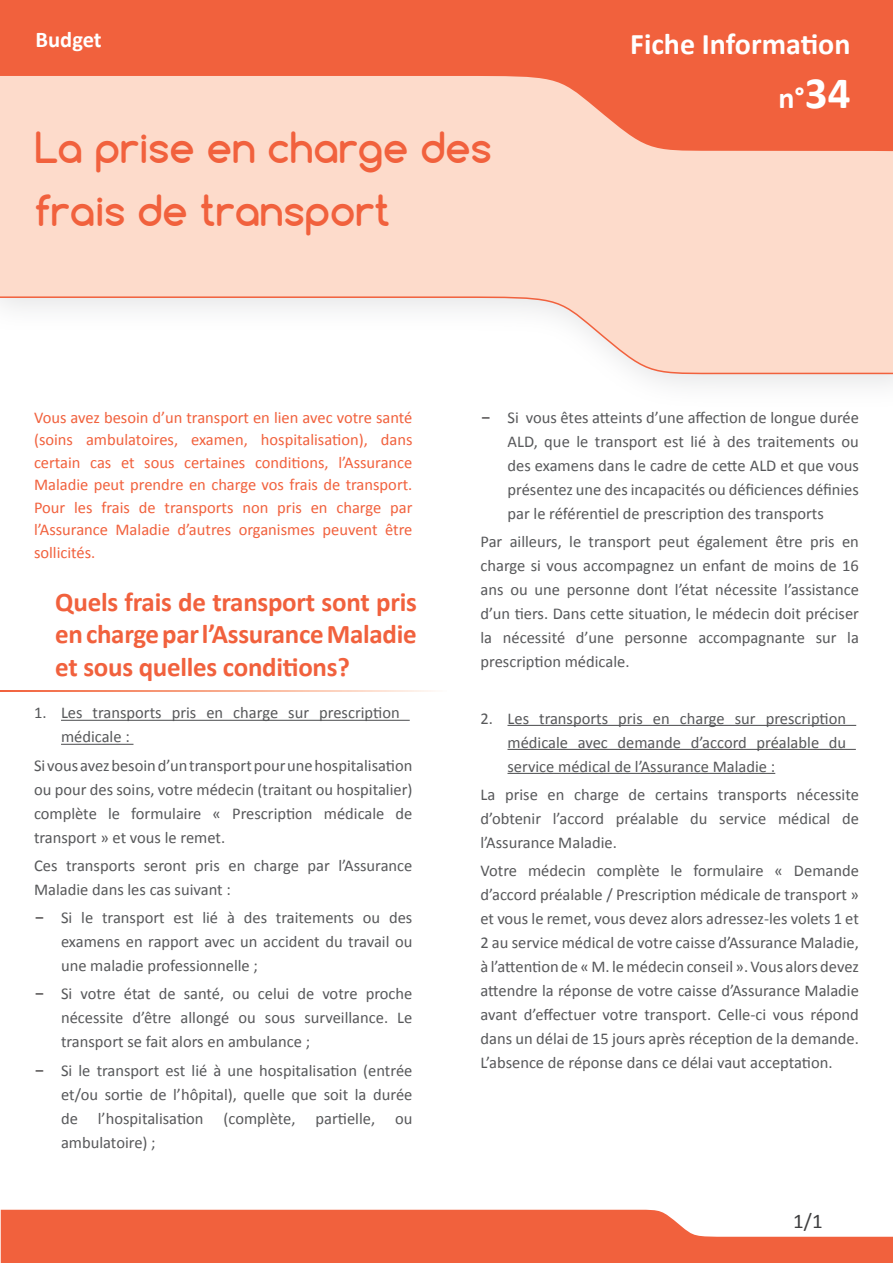
<style>
.page{position:relative;width:893px;height:1263px;background:#fff}
.page>*{position:absolute;margin:0;border:0;box-sizing:border-box;transform-origin:0 0}
.t1{font:700 40.5px/63px "Comfortaa";color:#f1613d}
.t2{font:700 30px "Calibri";color:#fff}
.t3{font:700 27px/32.4px "Calibri";letter-spacing:-.01em;color:#f1613d;text-align:justify}
.t4{font:700 22.5px "Calibri";color:#fff}
.t5{font:21px "Calibri";color:#3e3e3f}
.t6{font:16.5px/24px "Calibri";color:#57585a;text-align:justify}
.t7{font:16.5px/22.5px "Calibri";color:#f1613d;text-align:justify}
.s1{font-size:45px}
.s2{font-family:"Courier New";font-size:18px;color:#231f20}
</style>
<div class="page">
<svg style="left:0;top:0;width:893px;height:376px"></svg>
<svg style="left:0;top:1px;width:893px;height:150px;background:#f58a6c"></svg>
<svg style="left:1px;top:1210px;width:892px;height:53px;background:#f27454"></svg>
<hr style="left:61px;top:720px;width:349px;height:1px;background:#57585a">
<hr style="left:61px;top:744px;width:72px;height:1px;background:#57585a">
<svg style="left:0;top:690px;width:433px;height:2px"></svg>
<hr style="left:507px;top:725px;width:349px;height:1px;background:#57585a">
<hr style="left:507px;top:749px;width:349px;height:1px;background:#57585a">
<hr style="left:507px;top:773px;width:268px;height:1px;background:#57585a">
<h3 class="t4" style="left:36px;top:25px;width:68px">Budget</h3>
<p class="t1" style="left:35px;top:116px;width:459px">La prise en charge des frais de transport</p>
<p class="t2" style="left:630px;top:25px;width:222px">Fiche Information</p>
<p class="t2" style="left:778px;top:79px;width:73px">n°<span class="s1">34</span></p>
<p class="t7" style="left:34px;top:406px;width:380px">Vous avez besoin d’un transport en lien avec votre santé (soins ambulatoires, examen, hospitalisation), dans certain cas et sous certaines conditions, l’Assurance Maladie peut prendre en charge vos frais de transport.<br>Pour les frais de transports non pris en charge par l’Assurance Maladie d’autres organismes peuvent être sollicités.</p>
<p class="t3" style="left:55px;top:586px;width:363px">Quels frais de transport sont pris en charge par l’Assurance Maladie et sous quelles conditions?</p>
<p class="t6" style="left:61px;top:701px;width:340px;text-indent:-27px">1. Les transports pris en charge sur prescription médicale :</p>
<p class="t6" style="left:34px;top:753px;width:380px">Si vous avez besoin d’un transport pour une hospitalisation ou pour des soins, votre médecin (traitant ou hospitalier) complète le formulaire « Prescription médicale de transport » et vous le remet.</p>
<p class="t6" style="left:34px;top:853px;width:380px">Ces transports seront pris en charge par l’Assurance<br>Maladie dans les cas suivant :</p>
<p class="t6" style="left:61px;top:906px;width:353px;text-indent:-27px"><span class="s2">-</span> Si le transport est lié à des traitements ou des examens en rapport avec un accident du travail ou une maladie professionnelle ;</p>
<p class="t6" style="left:61px;top:982px;width:353px;text-indent:-27px"><span class="s2">-</span> Si votre état de santé, ou celui de votre proche nécessite d’être allongé ou sous surveillance. Le transport se fait alors en ambulance ;</p>
<p class="t6" style="left:61px;top:1058px;width:353px;text-indent:-27px"><span class="s2">-</span> Si le transport est lié à une hospitalisation (entrée et/ou sortie de l’hôpital), quelle que soit la durée de l’hospitalisation (complète, partielle, ou ambulatoire) ;</p>
<p class="t6" style="left:507px;top:405px;width:353px;text-indent:-27px"><span class="s2">-</span> Si vous êtes atteints d’une affection de longue durée ALD, que le transport est lié à des traitements ou des examens dans le cadre de cette ALD et que vous présentez une des incapacités ou déficiences définies par le référentiel de prescription des transports</p>
<p class="t6" style="left:480px;top:530px;width:380px">Par ailleurs, le transport peut également être pris en charge si vous accompagnez un enfant de moins de 16 ans ou une personne dont l’état nécessite l’assistance d’un tiers. Dans cette situation, le médecin doit préciser la nécessité d’une personne accompagnante sur la prescription médicale.</p>
<p class="t6" style="left:507px;top:706px;width:340px;text-indent:-27px">2. Les transports pris en charge sur prescription médicale avec demande d’accord préalable du service médical de l’Assurance Maladie :</p>
<p class="t6" style="left:480px;top:782px;width:380px">La prise en charge de certains transports nécessite d’obtenir l’accord préalable du service médical de l’Assurance Maladie.</p>
<p class="t6" style="left:480px;top:859px;width:380px">Votre médecin complète le formulaire « Demande d’accord préalable / Prescription médicale de transport » et vous le remet, vous devez alors adressez-les volets 1 et 2 au service médical de votre caisse d’Assurance Maladie, à l’attention de « M. le médecin conseil ». Vous alors devez attendre la réponse de votre caisse d’Assurance Maladie avant d’effectuer votre transport. Celle-ci vous répond dans un délai de 15 jours après réception de la demande.<br>L’absence de réponse dans ce délai vaut acceptation.</p>
<p class="t5" style="left:793px;top:1208px;width:31px">1/1</p>
</div>
